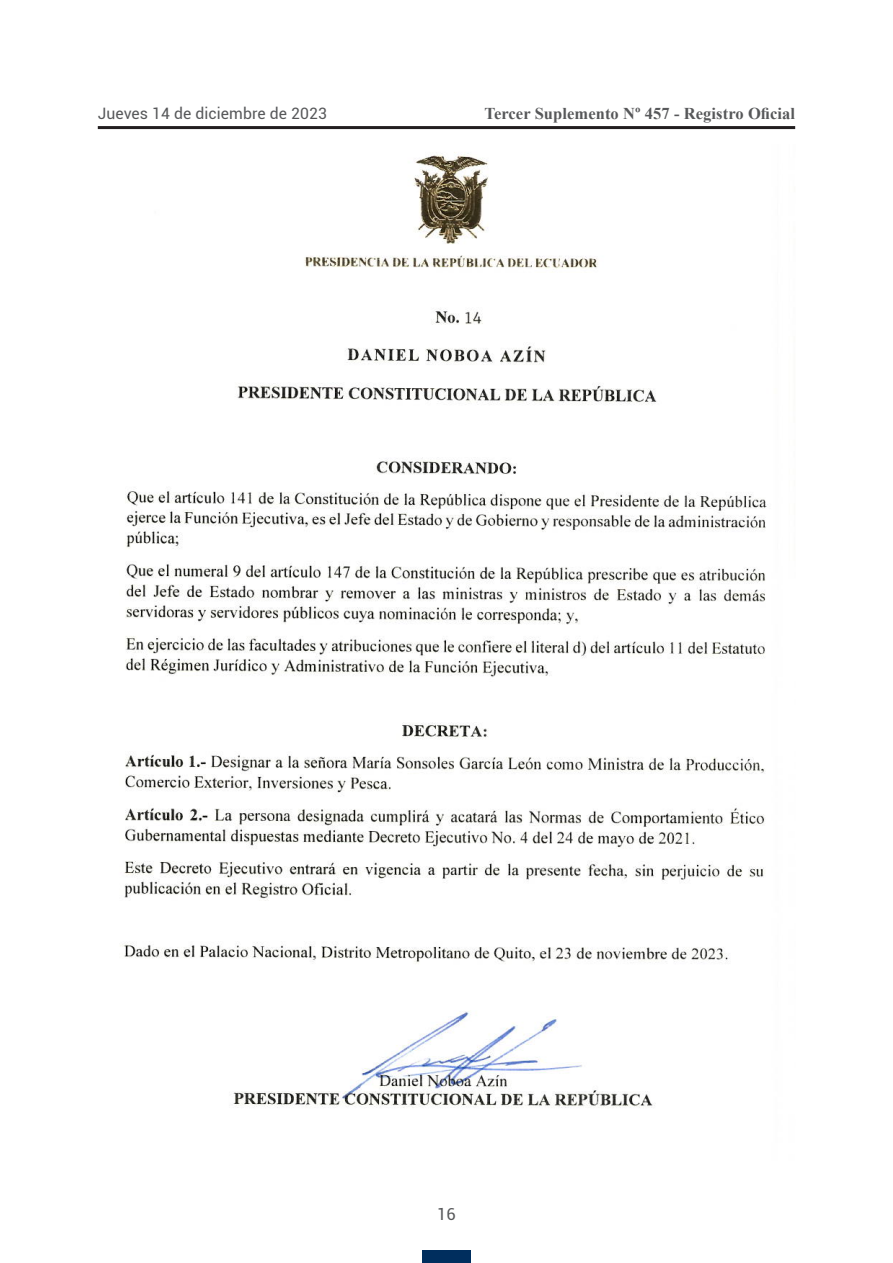
<style>
.page{position:relative;width:893px;height:1263px;background:#fff}
.page>*{position:absolute;margin:0;border:0;box-sizing:border-box;transform-origin:0 0}
.t1{font:700 16.5px "Times New Roman";letter-spacing:.005em;color:#57585a}
.t2{font:16.5px "Roboto";color:#57585a}
.t3{font:15.75px "Roboto";letter-spacing:.005em;color:#57585a}
</style>
<div class="page">
<hr style="left:98px;top:126px;width:697px;height:3px;background:#231f20">
<div style="left:422px;top:1250px;width:49px;height:13px;background:#002e5e"></div>
<img style="left:120px;top:152px;width:647px;height:956px">
<p class="t3" style="left:98px;top:102px;width:231px">Jueves 14 de diciembre de 2023</p>
<p class="t1" style="left:484px;top:102px;width:312px">Tercer Suplemento Nº 457 - Registro Oficial</p>
<p class="t2" style="left:437px;top:1203px;width:20px">16</p>
</div>
